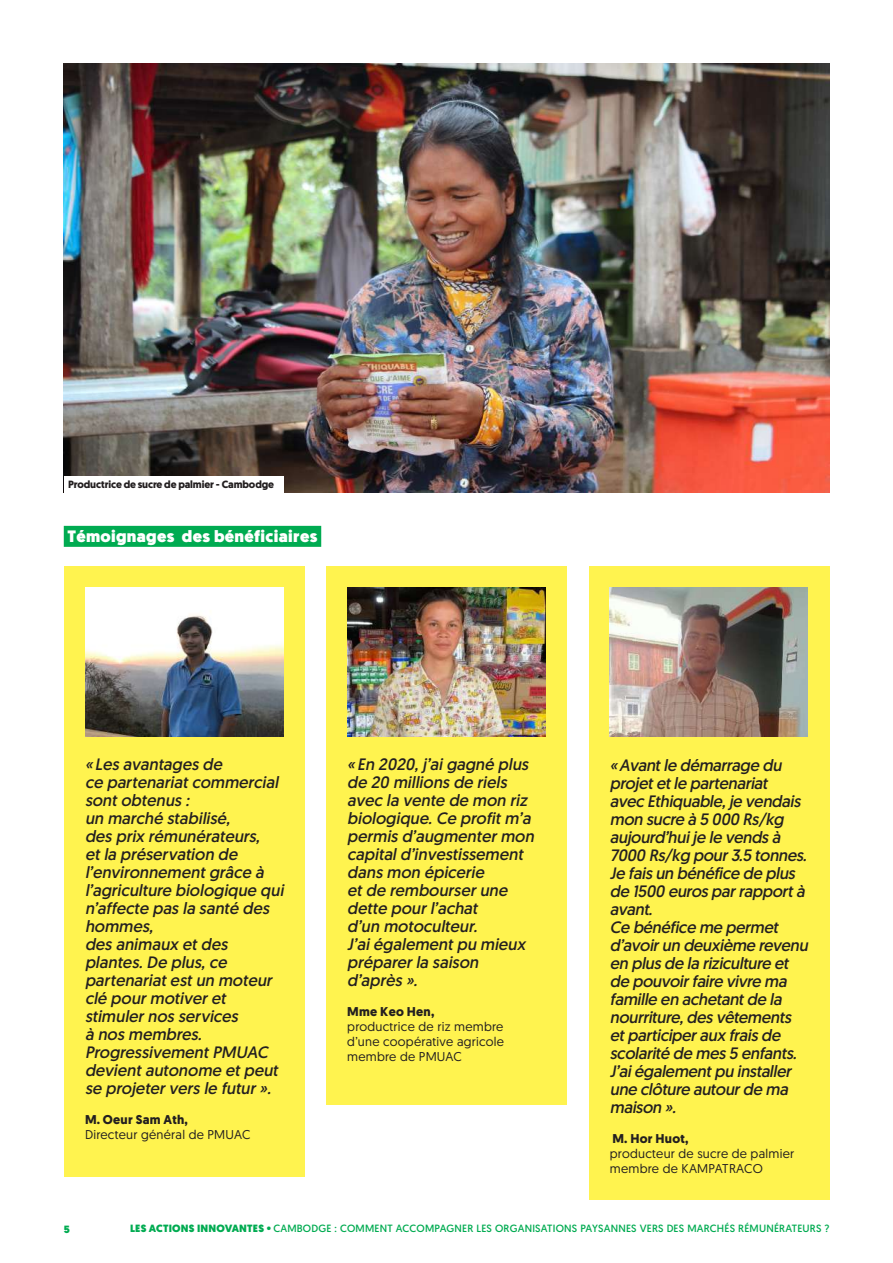
<style>
.page{position:relative;width:893px;height:1263px;background:#fff}
.page>*{position:absolute;margin:0;border:0;box-sizing:border-box;transform-origin:0 0}
.t1{font:italic 16.5px/18px "Geomanist";letter-spacing:-.015em;color:#231f20}
.t2{font:900 16.5px "Geomanist";letter-spacing:.02em;color:#fff}
.t3{font:12.75px/15px "Geomanist";letter-spacing:.02em;color:#231f20;text-align:justify}
.t4{font:700 12.75px "Geomanist";letter-spacing:.02em;color:#231f20}
.t5{font:10.5px "Geomanist";letter-spacing:.02em;color:#00ab51}
.t6{font:700 10.5px "Geomanist";letter-spacing:-.01em;color:#231f20}
.t7{font:900 10.5px "Geomanist";color:#00ab51}
.s1{font-weight:900}
</style>
<div class="page">
<div style="left:326px;top:566px;width:241px;height:539px;background:#fff34f"></div>
<div style="left:589px;top:566px;width:241px;height:633px;background:#fff34f"></div>
<div style="left:64px;top:566px;width:241px;height:610px;background:#fff34f"></div>
<div style="left:64px;top:526px;width:257px;height:21px;background:#00ab51"></div>
<img style="left:347px;top:587px;width:199px;height:150px">
<img style="left:85px;top:587px;width:198px;height:150px">
<img style="left:609px;top:587px;width:199px;height:150px">
<img style="left:64px;top:64px;width:765px;height:429px">
<div style="left:64px;top:476px;width:219px;height:17px;background:#fff"></div>
<p class="t6" style="left:68px;top:478px;width:208px">Productrice de sucre de palmier - Cambodge</p>
<p class="t2" style="left:67px;top:525px;width:251px">Témoignages des bénéficiaires</p>
<p class="t1" style="left:85px;top:755px;width:204px">« Les avantages de<br>ce partenariatcommercial sontobtenus :<br>un marché stabilisé,<br>des prix rémunérateurs, etla préservation de l’environnementgrâce à l’agriculture biologique qui n’affecte pas la santé des hommes,<br>des animaux etdes plantes.De plus,ce partenariatestun moteur clé pourmotiveret stimulernos services<br>à nos membres.<br>ProgressivementPMUAC devientautonome etpeut se projetervers le futur».</p>
<p class="t4" style="left:85px;top:1111px;width:104px">M. Oeur Sam Ath,</p>
<p class="t3" style="left:85px;top:1127px;width:167px">Directeur général de PMUAC</p>
<p class="t1" style="left:347px;top:755px;width:192px">« En 2020,j ’aigagné plus de 20 millions de riels avec la vente de mon riz biologique.Ce profitm’a permis d’augmentermon capitald’investissement dans mon épicerie<br>etde rembourserune dette pourl’achat<br>d’un motoculteur.<br>J’aiégalementpu mieux préparerla saison d’après ».</p>
<p class="t4" style="left:347px;top:1003px;width:89px">Mme Keo Hen,</p>
<p class="t3" style="left:347px;top:1019px;width:158px">productrice de riz membre d’une coopérative agricole membre de PMUAC</p>
<p class="t1" style="left:610px;top:755px;width:203px">«Avantle démarrage du projetetle partenariat avec Ethiquable,je vendais mon sucre à 5 000 Rs/kg aujourd’huije le vendsà<br>7000 Rs/kg pour3.5 tonnes.<br>Je faisun bénéfice de plus de 1500 eurosparrapportà avant.<br>Ce bénéfice me permet d’avoirun deuxième revenu en plusde la riziculture et de pouvoirfaire vivre ma famille en achetantde la nourriture,desvêtements etparticiperaux fraisde scolarité de mes5 enfants.<br>J’aiégalementpu installer une clôture autourde ma maison ».</p>
<p class="t4" style="left:612px;top:1129px;width:78px">M. Hor Huot,</p>
<p class="t3" style="left:610px;top:1145px;width:186px">producteur de sucre de palmier membre de KAMPATRACO</p>
<p class="t7" style="left:64px;top:1222px;width:7px">5</p>
<p class="t5" style="left:130px;top:1222px;width:701px"><span class="s1">LES ACTIONS INNOVANTES •</span> CAMBODGE : COMMENT ACCOMPAGNER LES ORGANISATIONS PAYSANNES VERS DES MARCHÉS RÉMUNÉRATEURS ?</p>
</div>
